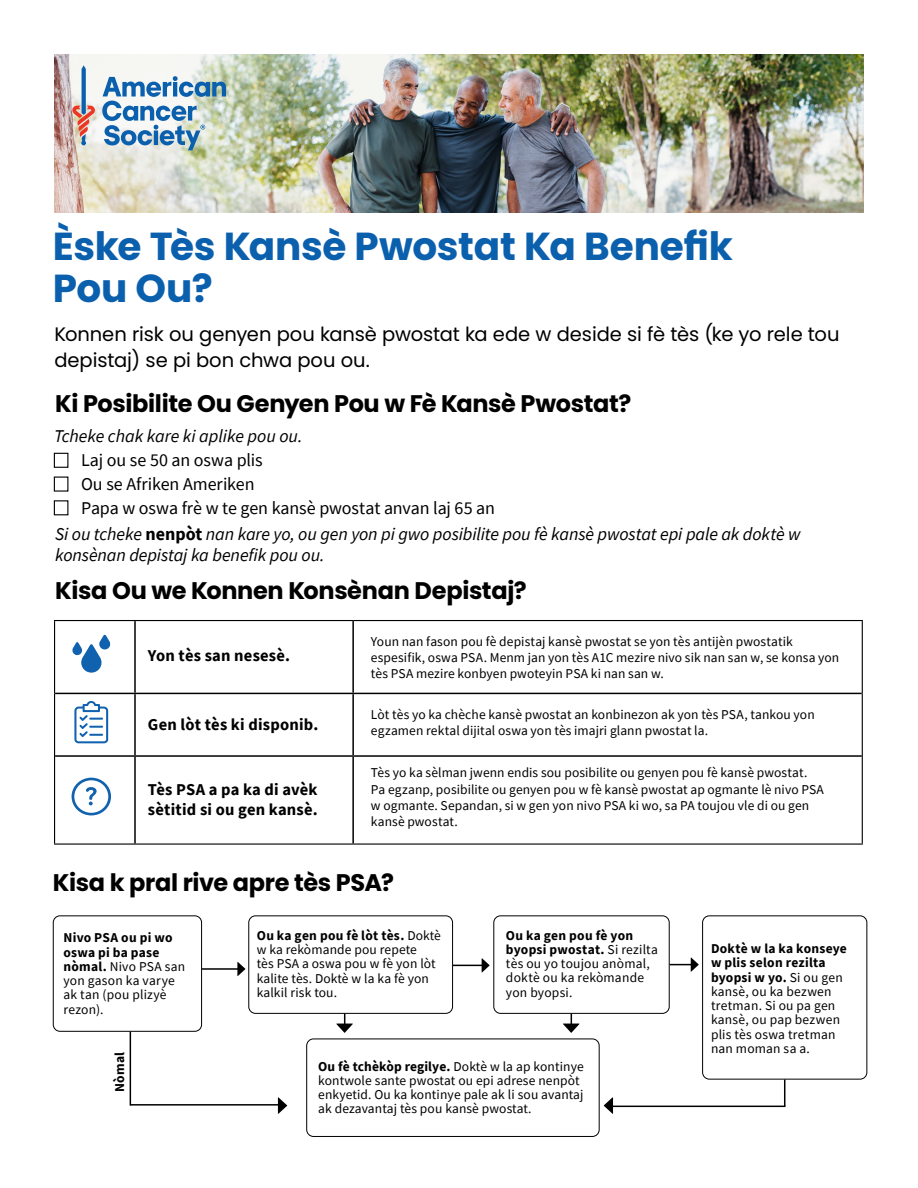
<style>
.page{position:relative;width:918px;height:1188px;background:#fff}
.page>*{position:absolute;margin:0;border:0;box-sizing:border-box;transform-origin:0 0}
.t1{font:700 39px/42px "Poppins";letter-spacing:-.01em;color:#0b60ae}
.t2{font:700 24px "Poppins";letter-spacing:-.015em;color:#000}
.t3{font:19.5px/25.5px "Poppins";letter-spacing:-.005em;color:#000}
.t4{font:italic 18px/21.6px "Source Sans Pro";letter-spacing:-.01em;color:#000}
.t5{font:18px/24px "Source Sans Pro";letter-spacing:-.005em;color:#000}
.t6{font:700 16.5px/19.5px "Source Sans Pro";letter-spacing:.01em;color:#000}
.t7{font:13.5px/14.2px "Source Sans Pro";letter-spacing:.01em;color:#000}
.t8{font:700 13.5px "Source Sans Pro";letter-spacing:.02em;color:#000}
.s1{font-weight:700;font-style:normal}
.s2{font-weight:700}
</style>
<div class="page">
<hr style="left:54px;top:620px;width:81px;height:1px;background:#000">
<hr style="left:54px;top:621px;width:1px;height:72px;background:#000">
<hr style="left:135px;top:620px;width:218px;height:1px;background:#000">
<hr style="left:353px;top:620px;width:510px;height:1px;background:#000">
<hr style="left:862px;top:621px;width:1px;height:72px;background:#000">
<hr style="left:54px;top:693px;width:1px;height:63px;background:#000">
<hr style="left:862px;top:693px;width:1px;height:63px;background:#000">
<hr style="left:54px;top:756px;width:1px;height:87px;background:#000">
<hr style="left:862px;top:756px;width:1px;height:87px;background:#000">
<hr style="left:54px;top:843px;width:81px;height:2px;background:#000">
<hr style="left:135px;top:843px;width:218px;height:2px;background:#000">
<hr style="left:353px;top:843px;width:510px;height:2px;background:#000">
<hr style="left:134px;top:621px;width:2px;height:72px;background:#000">
<hr style="left:352px;top:621px;width:2px;height:72px;background:#000">
<hr style="left:55px;top:693px;width:80px;height:1px;background:#000">
<hr style="left:135px;top:693px;width:218px;height:1px;background:#000">
<hr style="left:134px;top:694px;width:2px;height:61px;background:#000">
<hr style="left:353px;top:693px;width:509px;height:1px;background:#000">
<hr style="left:352px;top:694px;width:2px;height:61px;background:#000">
<hr style="left:55px;top:755px;width:80px;height:2px;background:#000">
<hr style="left:135px;top:755px;width:218px;height:2px;background:#000">
<hr style="left:134px;top:757px;width:2px;height:86px;background:#000">
<hr style="left:353px;top:755px;width:509px;height:2px;background:#000">
<hr style="left:352px;top:757px;width:2px;height:86px;background:#000">
<svg style="left:72px;top:635px;width:38px;height:38px"></svg>
<svg style="left:74px;top:701px;width:34px;height:42px"></svg>
<svg style="left:72px;top:778px;width:39px;height:37px"></svg>
<img style="left:54px;top:54px;width:810px;height:159px">
<div style="left:54px;top:453px;width:14px;height:15px;border:1px solid #000"></div>
<div style="left:54px;top:477px;width:14px;height:15px;border:1px solid #000"></div>
<div style="left:54px;top:500px;width:14px;height:15px;border:1px solid #000"></div>
<div style="left:53px;top:915px;width:149px;height:117px;border:1px solid #000;border-radius:7px"></div>
<div style="left:248px;top:915px;width:205px;height:99px;border:1px solid #000;border-radius:7px"></div>
<div style="left:493px;top:915px;width:177px;height:99px;border:1px solid #000;border-radius:7px"></div>
<div style="left:702px;top:915px;width:165px;height:165px;border:1px solid #000;border-radius:7px"></div>
<div style="left:306px;top:1039px;width:294px;height:98px;border:1px solid #000;border-radius:7px"></div>
<hr style="left:130px;top:1104px;width:153px;height:2px;background:#000">
<hr style="left:202px;top:968px;width:39px;height:2px;background:#000">
<hr style="left:130px;top:1032px;width:1px;height:74px;background:#000">
<svg style="left:278px;top:1097px;width:9px;height:17px"></svg>
<svg style="left:237px;top:962px;width:8px;height:14px"></svg>
<svg style="left:563px;top:1014px;width:16px;height:19px"></svg>
<hr style="left:453px;top:965px;width:33px;height:1px;background:#000">
<svg style="left:482px;top:958px;width:8px;height:14px"></svg>
<svg style="left:670px;top:958px;width:29px;height:14px"></svg>
<hr style="left:608px;top:1106px;width:177px;height:1px;background:#000">
<svg style="left:784px;top:1080px;width:1px;height:26px"></svg>
<svg style="left:336px;top:1014px;width:17px;height:19px"></svg>
<svg style="left:72px;top:65px;width:23px;height:80px"></svg>
<svg style="left:102px;top:76px;width:124px;height:74px"></svg>
<svg style="left:604px;top:1097px;width:9px;height:17px"></svg>
<h1 class="t1" style="left:53px;top:226px;width:682px">Èske Tès Kansè Pwostat Ka Benefik<br>Pou Ou?</h1>
<h3 class="t3" style="left:54px;top:322px;width:787px">Konnen risk ou genyen pou kansè pwostat ka ede w deside si fè tès (ke yo rele tou depistaj) se pi bon chwa pou ou.</h3>
<h2 class="t2" style="left:55px;top:390px;width:578px">Ki Posibilite Ou Genyen Pou w Fè Kansè Pwostat?</h2>
<h3 class="t4" style="left:54px;top:425px;width:250px">Tcheke chak kare ki aplike pou ou.</h3>
<h3 class="t5" style="left:81px;top:448px;width:416px">Laj ou se 50 an oswa plis<br>Ou se Afriken Ameriken<br>Papa w oswa frè w te gen kansè pwostat anvan laj 65 an</h3>
<h3 class="t4" style="left:55px;top:523px;width:747px">Si ou tcheke <span class="s1">nenpòt</span> nan kare yo, ou gen yon pi gwo posibilite pou fè kansè pwostat epi pale ak doktè w konsènan depistaj ka benefik pou ou.</h3>
<h2 class="t2" style="left:55px;top:577px;width:473px">Kisa Ou we Konnen Konsènan Depistaj?</h2>
<p class="t6" style="left:148px;top:646px;width:144px">Yon tès san nesesè.</p>
<p class="t6" style="left:148px;top:714px;width:172px">Gen lòt tès ki disponib.</p>
<p class="t6" style="left:148px;top:780px;width:171px">Tès PSA a pa ka di avèk sètitid si ou gen kansè.</p>
<p class="t7" style="left:371px;top:633px;width:470px;line-height:16.2px">Youn nan fason pou fè depistaj kansè pwostat se yon tès antijèn pwostatik espesifik, oswa PSA. Menm jan yon tès A1C mezire nivo sik nan san w, se konsa yon tès PSA mezire konbyen pwoteyin PSA ki nan san w.</p>
<p class="t7" style="left:371px;top:706px;width:445px;line-height:16.2px">Lòt tès yo ka chèche kansè pwostat an konbinezon ak yon tès PSA, tankou yon egzamen rektal dijital oswa yon tès imajri glann pwostat la.</p>
<p class="t7" style="left:371px;top:765px;width:455px;line-height:16.2px">Tès yo ka sèlman jwenn endis sou posibilite ou genyen pou fè kansè pwostat.<br>Pa egzanp, posibilite ou genyen pou w fè kansè pwostat ap ogmante lè nivo PSA w ogmante. Sepandan, si w gen yon nivo PSA ki wo, sa PA toujou vle di ou gen kansè pwostat.</p>
<h2 class="t2" style="left:53px;top:868px;width:343px">Kisa k pral rive apre tès PSA?</h2>
<p class="t7" style="left:63px;top:931px;width:123px"><span class="s2">Nivo PSA ou pi wo oswa pi ba pase nòmal.</span> Nivo PSA san yon gason ka varye ak tan (pou plizyè rezon).</p>
<p class="t7" style="left:257px;top:928px;width:186px"><span class="s2">Ou ka gen pou fè lòt tès.</span> Doktè w ka rekòmande pou repete<br>tès PSA a oswa pou w fè yon lòt kalite tès. Doktè w la ka fè yon kalkil risk tou.</p>
<p class="t7" style="left:506px;top:928px;width:154px"><span class="s2">Ou ka gen pou fè yon byopsi pwostat.</span> Si rezilta tès ou yo toujou anòmal, doktè ou ka rekòmande yon byopsi.</p>
<p class="t8" style="left:110px;top:1092px;width:42px;rotate:-90deg">Nòmal</p>
<p class="t7" style="left:318px;top:1059px;width:267px"><span class="s2">Ou fè tchèkòp regilye.</span> Doktè w la ap kontinye kontwole sante pwostat ou epi adrese nenpòt enkyetid. Ou ka kontinye pale ak li sou avantaj ak dezavantaj tès pou kansè pwostat.</p>
<p class="t7" style="left:711px;top:941px;width:137px"><span class="s2">Doktè w la ka konseye w plis selon rezilta byopsi w yo.</span> Si ou gen kansè, ou ka bezwen tretman. Si ou pa gen kansè, ou pap bezwen plis tès oswa tretman nan moman sa a.</p>
</div>
